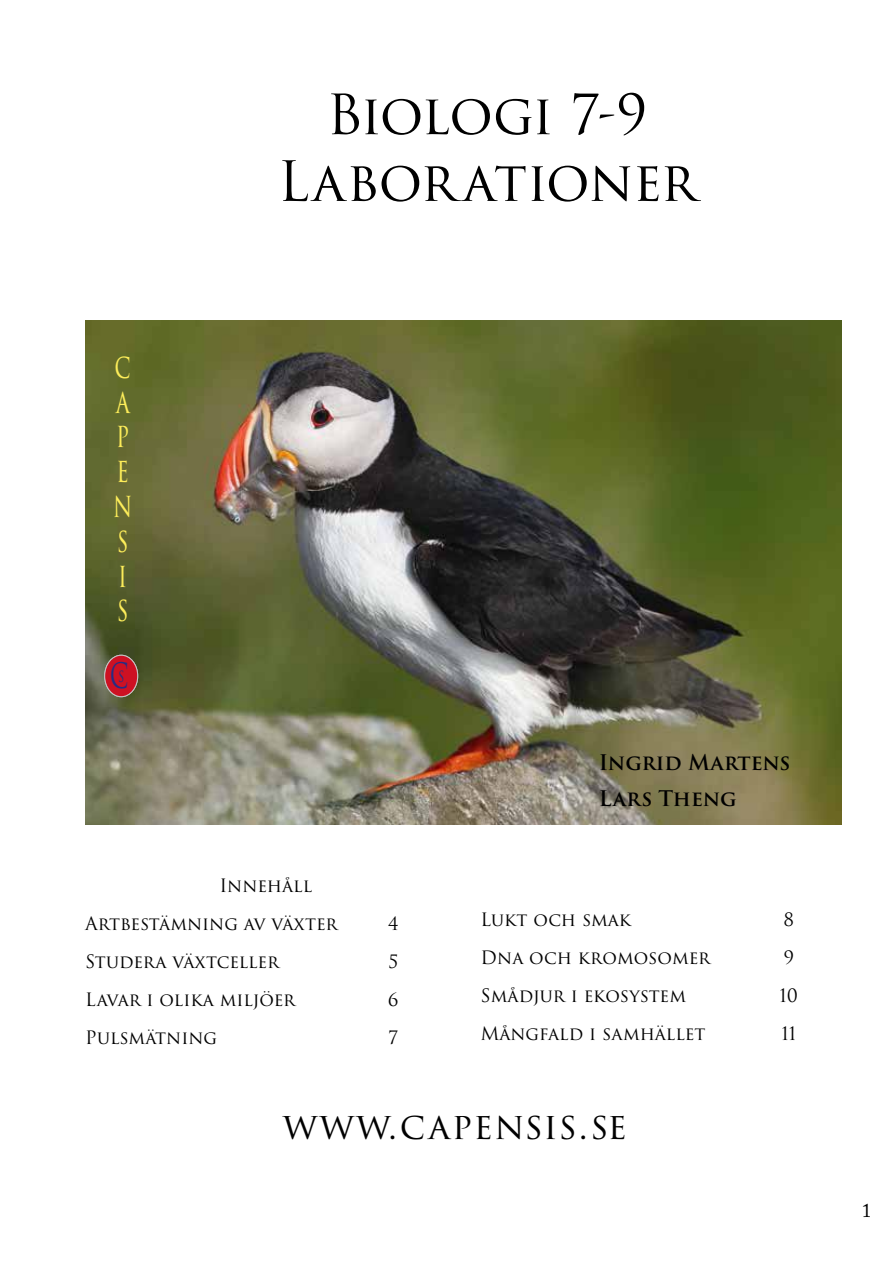
<style>
.page{position:relative;width:893px;height:1263px;background:#fff}
.page>*{position:absolute;margin:0;border:0;box-sizing:border-box;transform-origin:0 0}
.t1{font:54px/66.8px "Trajan Pro 3";letter-spacing:-.02em;color:#000;text-align:center}
.t2{font:36px "Trajan Pro 3";letter-spacing:.035em;color:#000}
.t3{font:34.05px "Trajan Pro 3";color:#252d84;scale:.69 1}
.t4{font:33.15px/34.8px "Trajan Pro 3";color:#fded5a;scale:.69 1}
.t5{font:600 21px/36px "Trajan Pro 3";letter-spacing:-.005em;color:#000}
.t6{font:19.5px "Adobe Caslon Pro";color:#000}
.t7{font:18px/38px "Trajan Pro 3";color:#000}
</style>
<div class="page">
<img style="left:85px;top:320px;width:757px;height:505px">
<div style="left:105px;top:655px;width:33px;height:42px;background:#cc0c1e;border-radius:50%"></div>
<div style="left:104px;top:655px;width:34px;height:42px;border:1px solid #c6c7c8;border-radius:50%"></div>
<h3 class="t4" style="left:113px;top:350px;width:28px">c a p e n s i s</h3>
<h3 class="t3" style="left:110px;top:653px;width:29px">C<sup>s</sup></h3>
<h1 class="t1" style="left:277px;top:84px;width:421px">Biologi 7-9<br>Laborationer</h1>
<p class="t5" style="left:599px;top:745px;width:193px">Ingrid Martens<br>Lars Theng</p>
<p class="t7" style="left:85px;top:867px;width:254px;text-indent:134px">Innehåll<br>Artbestämning av växter</p>
<p class="t7" style="left:388px;top:905px;width:12px">4</p>
<p class="t7" style="left:85px;top:943px;width:195px">Studera växtceller</p>
<p class="t7" style="left:388px;top:943px;width:11px">5</p>
<p class="t7" style="left:85px;top:981px;width:212px">Lavar i olika miljöer</p>
<p class="t7" style="left:388px;top:981px;width:12px">6</p>
<p class="t7" style="left:85px;top:1019px;width:134px">Pulsmätning</p>
<p class="t7" style="left:388px;top:1019px;width:11px">7</p>
<p class="t7" style="left:480px;top:901px;width:152px">Lukt och smak</p>
<p class="t7" style="left:783px;top:901px;width:12px">8</p>
<p class="t7" style="left:480px;top:939px;width:231px">Dna och kromosomer</p>
<p class="t7" style="left:783px;top:939px;width:12px">9</p>
<p class="t7" style="left:480px;top:977px;width:207px">Smådjur i ekosystem</p>
<p class="t7" style="left:779px;top:977px;width:20px">10</p>
<p class="t7" style="left:480px;top:1015px;width:227px">Mångfald i samhället</p>
<p class="t7" style="left:781px;top:1015px;width:16px">11</p>
<h2 class="t2" style="left:283px;top:1101px;width:346px">www.capensis.se</h2>
<p class="t6" style="left:862px;top:1199px;width:11px">1</p>
</div>
